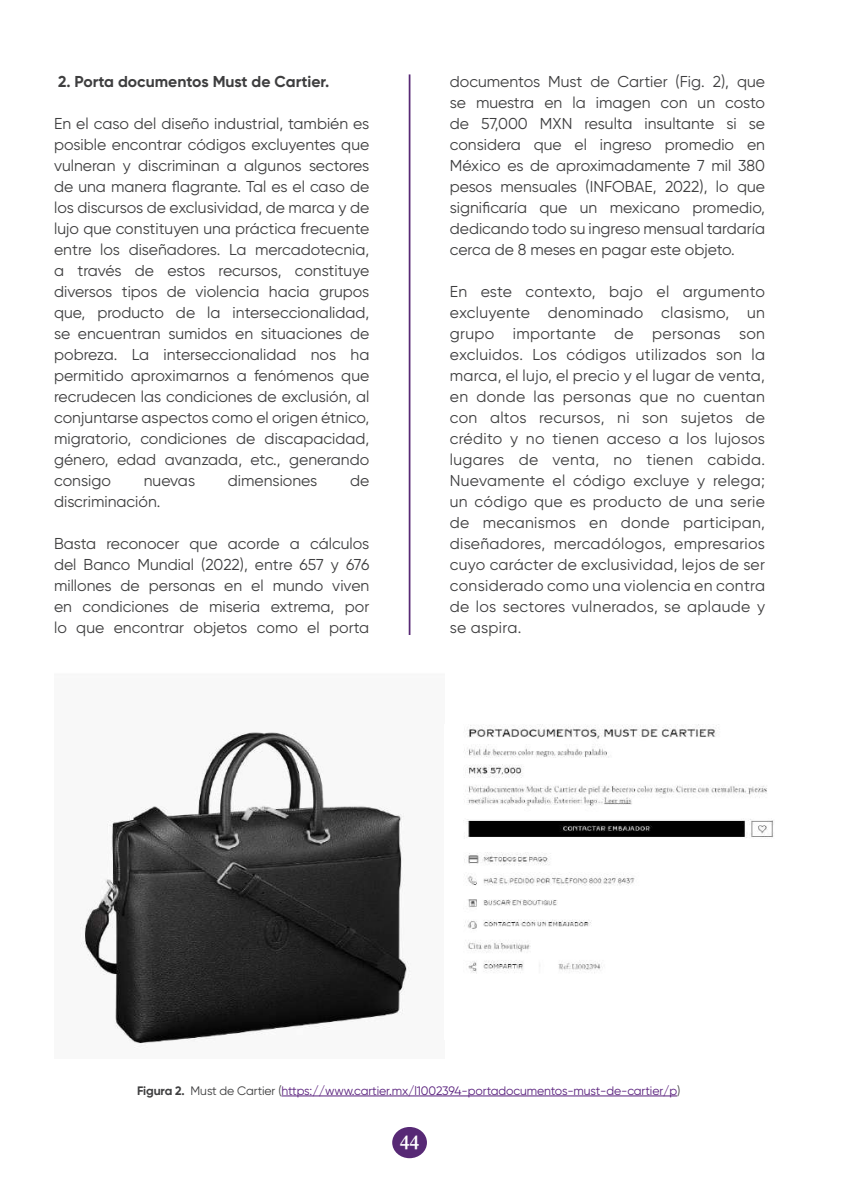
<style>
.page{position:relative;width:844px;height:1191px;background:#fff}
.page>*{position:absolute;margin:0;border:0;box-sizing:border-box;transform-origin:0 0}
.t1{font:700 21px "Garamond";color:#fff}
.t2{font:15.75px/21px "Gilroy";color:#3e3e3f;text-align:justify}
.t3{font:700 15.75px "Gilroy";color:#3e3e3f}
.t4{font:12.25px "Gilroy";letter-spacing:-.01em;color:#59207d}
.s1{font-weight:700;color:#3e3e3f}
.s2{color:#3e3e3f}
</style>
<div class="page">
<hr style="left:408px;top:74px;width:2px;height:1084px;background:#572975">
<div style="left:392px;top:1127px;width:35px;height:31px;background:#572975;border-radius:50%"></div>
<div style="left:382px;top:636px;width:55px;height:491px;background:#f8f8f8"></div>
<img style="left:80px;top:732px;width:331px;height:316px">
<img style="left:464px;top:725px;width:309px;height:249px">
<hr style="left:281px;top:1095px;width:396px;height:1px;background:#59207d">
<p class="t3" style="left:58px;top:72px;width:273px">2. Porta documentos Must de Cartier.</p>
<p class="t2" style="left:54px;top:113px;width:317px">En el caso del diseño industrial, también es posible encontrar códigos excluyentes que vulneran y discriminan a algunos sectores de una manera flagrante. Tal es el caso de los discursos de exclusividad, de marca y de lujo que constituyen una práctica frecuente entre los diseñadores. La mercadotecnia, a través de estos recursos, constituye diversos tipos de violencia hacia grupos que, producto de la interseccionalidad, se encuentran sumidos en situaciones de pobreza. La interseccionalidad nos ha permitido aproximarnos a fenómenos que recrudecen las condiciones de exclusión, al conjuntarse aspectos como el origen étnico, migratorio, condiciones de discapacidad, género, edad avanzada, etc., generando consigo</p>
<p class="t2" style="left:144px;top:470px;width:53px">nuevas</p>
<p class="t2" style="left:228px;top:470px;width:91px">dimensiones</p>
<p class="t2" style="left:350px;top:470px;width:21px">de</p>
<p class="t2" style="left:54px;top:491px;width:108px">discriminación.</p>
<p class="t2" style="left:54px;top:533px;width:317px">Basta reconocer que acorde a cálculos del Banco Mundial (2022), entre 657 y 676 millones de personas en el mundo viven en condiciones de miseria extrema, por lo que encontrar objetos como el porta</p>
<p class="t2" style="left:449px;top:71px;width:317px">documentos Must de Cartier (Fig. 2), que se muestra en la imagen con un costo de 57,000 MXN resulta insultante si se considera que el ingreso promedio en México es de aproximadamente 7 mil 380 pesos mensuales (INFOBAE, 2022), lo que significaría que un mexicano promedio, dedicando todo su ingreso mensual tardaría cerca de 8 meses en pagar este objeto.</p>
<p class="t2" style="left:449px;top:281px;width:317px">En este contexto, bajo el argumento excluyente denominado clasismo, un grupo importante de personas son excluidos. Los códigos utilizados son la marca, el lujo, el precio y el lugar de venta, en donde las personas que no cuentan con altos recursos, ni son sujetos de crédito y no tienen acceso a los lujosos lugares de venta, no tienen cabida.<br>Nuevamente el código excluye y relega; un código que es producto de una serie de mecanismos en donde participan, diseñadores, mercadólogos, empresarios cuyo carácter de exclusividad, lejos de ser considerado como una violencia en contra de los sectores vulnerados, se aplaude y se aspira.</p>
<p class="t4" style="left:137px;top:1083px;width:544px"><span class="s1">Figura 2.</span> <span class="s2">Must de Cartier (</span>https://www.cartier.mx/l1002394-portadocumentos-must-de-cartier/p<span class="s2">)</span></p>
<h1 class="t1" style="left:399px;top:1127px;width:21px">44</h1>
</div>
